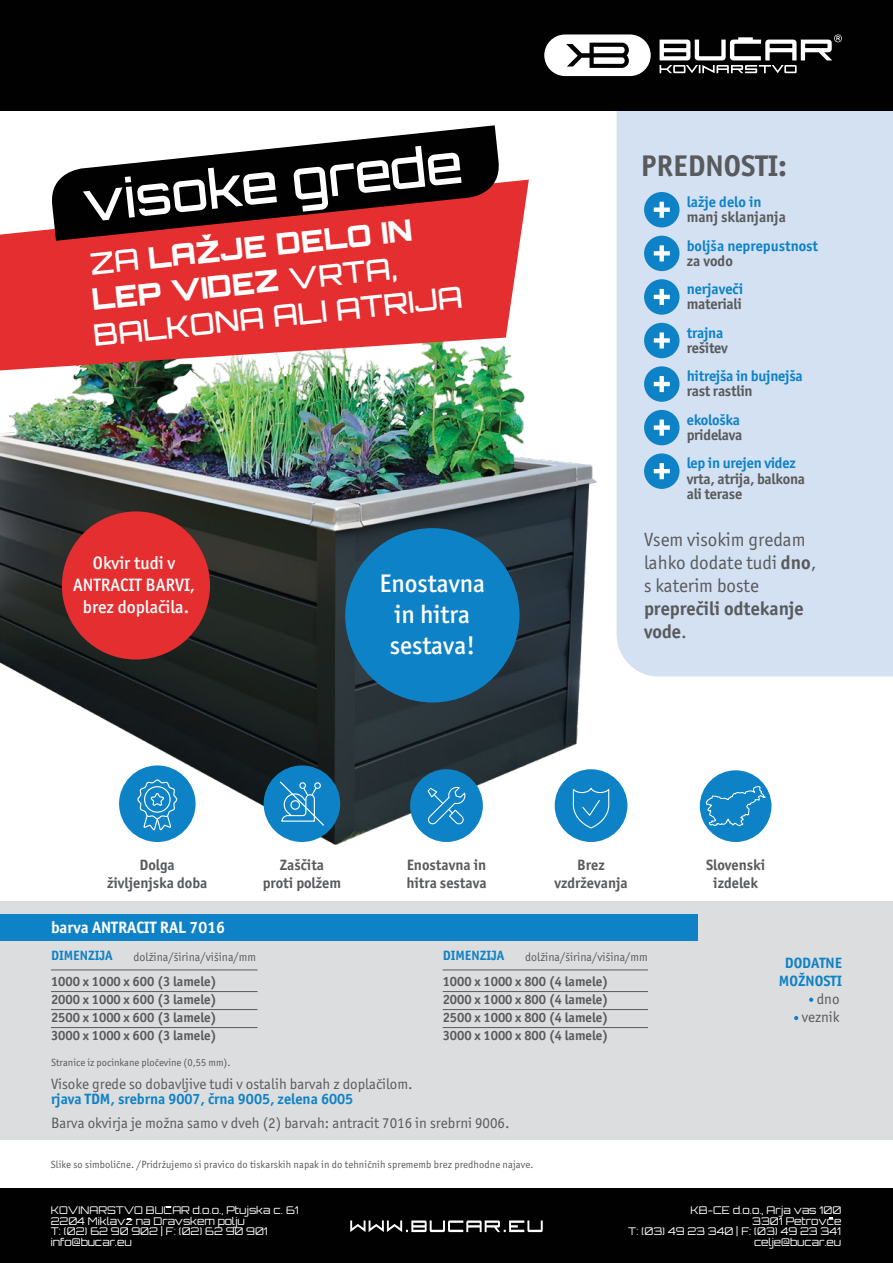
<style>
.page{position:relative;width:893px;height:1263px;background:#fff}
.page>*{position:absolute;margin:0;border:0;box-sizing:border-box;transform-origin:0 0}
.t1{font:500 53.1px "Orbitron";color:#fff}
.t2{font:700 30px "Officina Sans OT";color:#595a5c}
.t3{font:500 29.7px/35.7px "Orbitron";color:#fff}
.t4{font:500 25.5px/30.6px "Officina Sans OT";color:#fff;text-align:center}
.t5{font:19.2px/23px "Officina Sans OT";color:#595a5c}
.t6{font:700 19.2px/23px "Officina Sans OT";color:#595a5c}
.t7{font:500 18px/21.6px "Officina Sans OT";color:#fff;text-align:center}
.t8{font:700 16.5px "Officina Sans OT";color:#fff}
.t9{font:700 15px/18px "Officina Sans OT";color:#595a5c;text-align:center}
.t10{font:700 15px/18px "Officina Sans OT";color:#0e82c6;text-align:center}
.t11{font:15px/18.3px "Officina Sans OT";color:#595a5c;text-align:right}
.t12{font:700 13.5px/18px "Officina Sans OT";color:#595a5c;text-align:justify}
.t13{font:700 13.5px "Officina Sans OT";color:#0e82c6}
.t14{font:12px "Officina Sans OT";color:#595a5c}
.t15{font:10.65px/10.6px "Orbitron";color:#fff;text-align:right}
.t16{font:10.5px "Officina Sans OT";letter-spacing:.01em;color:#595a5c}
.s1{font-weight:900}
.s2{font-weight:700}
.s3{font-weight:400}
</style>
<div class="page">
<div style="left:617px;top:111px;width:276px;height:566px;background:#d3e1f3"></div>
<div style="left:0;top:0;width:893px;height:111px;background:#010101"></div>
<svg style="left:544px;top:34px;width:298px;height:42px"></svg>
<div style="left:0;top:1188px;width:893px;height:75px;background:#010101"></div>
<div style="left:0;top:901px;width:893px;height:239px;background:#dcddde"></div>
<div style="left:0;top:914px;width:697px;height:27px;background:#0e82c6"></div>
<svg style="left:809px;top:998px;width:4px;height:4px"></svg>
<svg style="left:794px;top:1016px;width:4px;height:4px"></svg>
<div style="left:644px;top:279px;width:35px;height:36px;background:#0e82c6;border-radius:50%"></div>
<svg style="left:654px;top:289px;width:16px;height:8px"></svg>
<div style="left:644px;top:236px;width:35px;height:35px;background:#0e82c6;border-radius:50%"></div>
<svg style="left:654px;top:245px;width:16px;height:16px"></svg>
<div style="left:644px;top:192px;width:35px;height:35px;background:#0e82c6;border-radius:50%"></div>
<svg style="left:654px;top:202px;width:16px;height:16px"></svg>
<img style="left:0;top:297px;width:761px;height:548px">
<svg style="left:0;top:180px;width:529px;height:191px;background:#e2504f"></svg>
<div style="left:345px;top:528px;width:175px;height:174px;background:#0e82c6;border-radius:50%"></div>
<div style="left:62px;top:511px;width:148px;height:148px;background:#e42e30;border-radius:50%"></div>
<svg style="left:49px;top:125px;width:453px;height:116px;fill:#010101"></svg>
<hr style="left:51px;top:1027px;width:207px;height:1px;background:#595a5c">
<hr style="left:51px;top:1009px;width:207px;height:1px;background:#595a5c">
<hr style="left:51px;top:991px;width:207px;height:1px;background:#595a5c">
<hr style="left:51px;top:970px;width:207px;height:1px;background:#595a5c">
<hr style="left:443px;top:1027px;width:205px;height:1px;background:#595a5c">
<hr style="left:443px;top:1009px;width:205px;height:1px;background:#595a5c">
<hr style="left:443px;top:991px;width:205px;height:1px;background:#595a5c">
<hr style="left:443px;top:970px;width:205px;height:1px;background:#595a5c">
<div style="left:555px;top:769px;width:72px;height:73px;background:#0e82c6;border-radius:50%"></div>
<svg style="left:572px;top:787px;width:38px;height:42px"></svg>
<div style="left:410px;top:769px;width:73px;height:73px;background:#0e82c6;border-radius:50%"></div>
<svg style="left:427px;top:786px;width:39px;height:39px"></svg>
<div style="left:119px;top:765px;width:77px;height:77px;background:#0e82c6;border-radius:50%"></div>
<svg style="left:137px;top:779px;width:41px;height:52px"></svg>
<div style="left:264px;top:765px;width:76px;height:77px;background:#0e82c6;border-radius:50%"></div>
<svg style="left:280px;top:781px;width:44px;height:45px"></svg>
<div style="left:700px;top:770px;width:71px;height:72px;background:#0e82c6;border-radius:50%"></div>
<svg style="left:705px;top:785px;width:61px;height:42px"></svg>
<svg style="left:350px;top:1220px;width:193px;height:12px"></svg>
<h1 class="t1" style="left:79px;top:169px;width:383px;rotate:-6deg">visoke grede</h1>
<h3 class="t3" style="left:84px;top:246px;width:373px;rotate:-6deg">ZA <span class="s1">LAŽJE DELO IN<br>LEP VIDEZ</span> VRTA,<br>BALKONA ALI ATRIJA</h3>
<p class="t7" style="left:73px;top:552px;width:124px">Okvir tudi v<br>ANTRACIT BARVI, brez doplačila.</p>
<h3 class="t4" style="left:379px;top:568px;width:107px">Enostavna in hitra sestava!</h3>
<h2 class="t2" style="left:641px;top:148px;width:148px">PREDNOSTI:</h2>
<p class="t10" style="left:687px;top:193px;width:76px">lažje delo in</p>
<p class="t9" style="left:687px;top:208px;width:101px">manj sklanjanja</p>
<p class="t10" style="left:687px;top:236px;width:133px">boljša neprepustnost</p>
<p class="t9" style="left:687px;top:251px;width:48px">za vodo</p>
<p class="t10" style="left:687px;top:280px;width:58px">nerjaveči</p>
<p class="t9" style="left:687px;top:295px;width:57px">materiali</p>
<p class="t10" style="left:687px;top:323px;width:38px">trajna</p>
<p class="t9" style="left:687px;top:338px;width:43px">rešitev</p>
<p class="t10" style="left:687px;top:367px;width:118px">hitrejša in bujnejša</p>
<p class="t9" style="left:687px;top:382px;width:67px">rast rastlin</p>
<p class="t10" style="left:687px;top:410px;width:55px">ekološka</p>
<p class="t9" style="left:687px;top:425px;width:57px">pridelava</p>
<p class="t10" style="left:687px;top:454px;width:111px">lep in urejen videz</p>
<p class="t9" style="left:687px;top:471px;width:120px;line-height:14.9px;text-align:left">vrta, atrija, balkona ali terase</p>
<p class="t5" style="left:644px;top:528px;width:174px">Vsem visokim gredam lahko dodate tudi <span class="s2">dno</span>, s katerim boste</p>
<p class="t6" style="left:644px;top:596px;width:161px">preprečili odtekanje vode<span class="s3">.</span></p>
<p class="t9" style="left:107px;top:855px;width:102px">Dolga življenjska doba</p>
<p class="t9" style="left:263px;top:855px;width:80px">Zaščita proti polžem</p>
<p class="t9" style="left:706px;top:855px;width:61px">Slovenski izdelek</p>
<p class="t9" style="left:406px;top:855px;width:82px;text-align:left">Enostavna in hitra sestava</p>
<p class="t9" style="left:554px;top:855px;width:75px">Brez vzdrževanja</p>
<p class="t8" style="left:51px;top:917px;width:176px">barva ANTRACIT RAL 7016</p>
<p class="t13" style="left:51px;top:947px;width:63px">DIMENZIJA</p>
<p class="t14" style="left:134px;top:949px;width:124px">dolžina/širina/višina/mm</p>
<p class="t13" style="left:443px;top:947px;width:63px">DIMENZIJA</p>
<p class="t14" style="left:525px;top:949px;width:124px">dolžina/širina/višina/mm</p>
<p class="t12" style="left:51px;top:972px;width:167px">1000 x 1000 x 600 (3 lamele)<br>2000 x 1000 x 600 (3 lamele)<br>2500 x 1000 x 600 (3 lamele)<br>3000 x 1000 x 600 (3 lamele)</p>
<p class="t12" style="left:443px;top:972px;width:167px">1000 x 1000 x 800 (4 lamele)<br>2000 x 1000 x 800 (4 lamele)<br>2500 x 1000 x 800 (4 lamele)<br>3000 x 1000 x 800 (4 lamele)</p>
<p class="t16" style="left:51px;top:1057px;width:181px">Stranice iz pocinkane pločevine (0,55 mm).</p>
<p class="t11" style="left:51px;top:1074px;width:363px">Visoke grede so dobavljive tudi v ostalih barvah z doplačilom.</p>
<p class="t10" style="left:51px;top:1090px;width:304px">rjava TDM, srebrna 9007, črna 9005, zelena 6005</p>
<p class="t11" style="left:51px;top:1113px;width:460px">Barva okvirja je možna samo v dveh (2) barvah: antracit 7016 in srebrni 9006.</p>
<p class="t16" style="left:51px;top:1158px;width:484px">Slike so simbolične. /Pridržujemo si pravico do tiskarskih napak in do tehničnih sprememb brez predhodne najave.</p>
<p class="t10" style="left:779px;top:953px;width:65px">DODATNE<br>MOŽNOSTI</p>
<p class="t11" style="left:802px;top:989px;width:39px">dno veznik</p>
<p class="t15" style="left:51px;top:1205px;width:250px;text-align:left">KOVINARSTVO BUCAR d.o.o., Ptujska c. 61<br>2204 Miklavz na Dravskem polju<br>T: (02) 62 90 902 | F: (02) 62 90 901 info@bucar.eu</p>
<p class="t15" style="left:628px;top:1205px;width:215px">KB-CE d.o.o., Arja vas 100<br>3301 Petrovce<br>T: (03) 49 23 340 | F: (03) 49 23 341 celje@bucar.eu</p>
</div>
